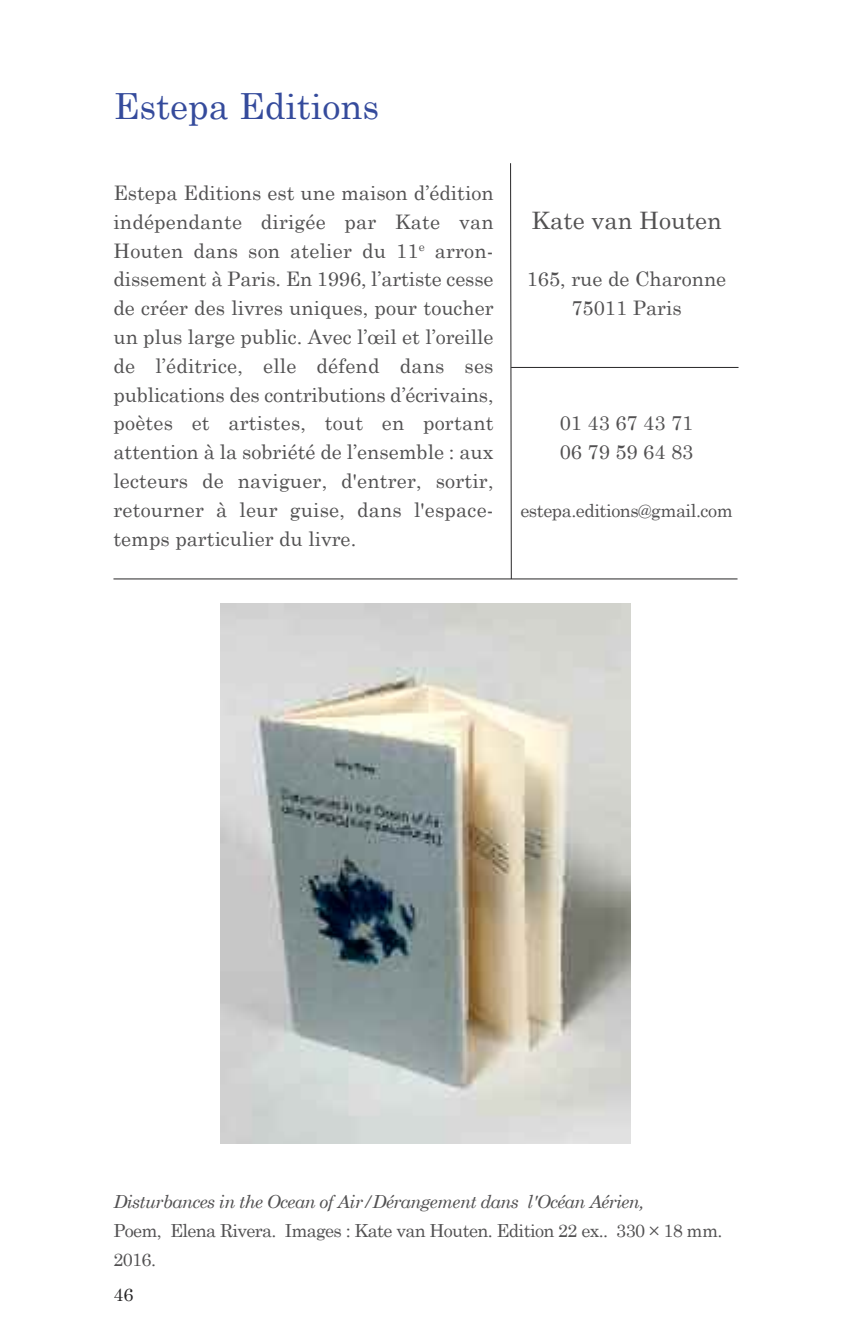
<style>
.page{position:relative;width:851px;height:1333px;background:#fff}
.page>*{position:absolute;margin:0;border:0;box-sizing:border-box;transform-origin:0 0}
.t1{font:36px "Century Schoolbook";color:#354b9c}
.t2{font:24px "Century Schoolbook";color:#525152}
.t3{font:20px/28.8px "Century Schoolbook";color:#525152;text-align:justify}
.t4{font:18px/28.8px "Century Schoolbook";letter-spacing:-.035em;color:#525152}
.t5{font:italic 18px "Century Schoolbook";letter-spacing:-.035em;color:#525152}
.t6{font:18px "Century Schoolbook";color:#272627}
</style>
<div class="page">
<svg style="left:510px;top:163px;width:1px;height:415px"></svg>
<hr style="left:113px;top:578px;width:624px;height:1px;background:#272627">
<hr style="left:511px;top:367px;width:227px;height:1px;background:#272627">
<img style="left:220px;top:603px;width:410px;height:540px">
<h1 class="t1" style="left:113px;top:83px;width:267px">Estepa Editions</h1>
<p class="t3" style="left:113px;top:178px;width:381px">Estepa Editions est une maison d’édition indépendante dirigée par Kate van Houten dans son atelier du 11<sup>e</sup> arron&shy;dissement à Paris. En 1996, l’artiste cesse de créer des livres uniques, pour toucher un plus large public. Avec l’œil et l’oreille de l’éditrice, elle défend dans ses publications des contributions d’écrivains, poètes et artistes, tout en portant attention à la sobriété de l’ensemble : aux lecteurs de naviguer, d'entrer, sortir, retourner à leur guise, dans l'espace&shy;temps particulier du livre.</p>
<p class="t2" style="left:531px;top:205px;width:192px">Kate van Houten</p>
<p class="t3" style="left:526px;top:264px;width:201px;text-align:center">165, rue de Charonne<br>75011 Paris</p>
<p class="t3" style="left:559px;top:408px;width:135px">01 43 67 43 71<br>06 79 59 64 83</p>
<p class="t4" style="left:520px;top:495px;width:214px">estepa.editions@gmail.com</p>
<p class="t5" style="left:113px;top:1190px;width:532px">Disturbances in the Ocean of Air/Dérangement dans l'Océan Aérien,</p>
<p class="t4" style="left:113px;top:1215px;width:610px">Poem, Elena Rivera. Images : Kate van Houten. Edition 22 ex.. 330 × 18 mm.<br>2016.</p>
<p class="t6" style="left:113px;top:1282px;width:22px">46</p>
</div>
